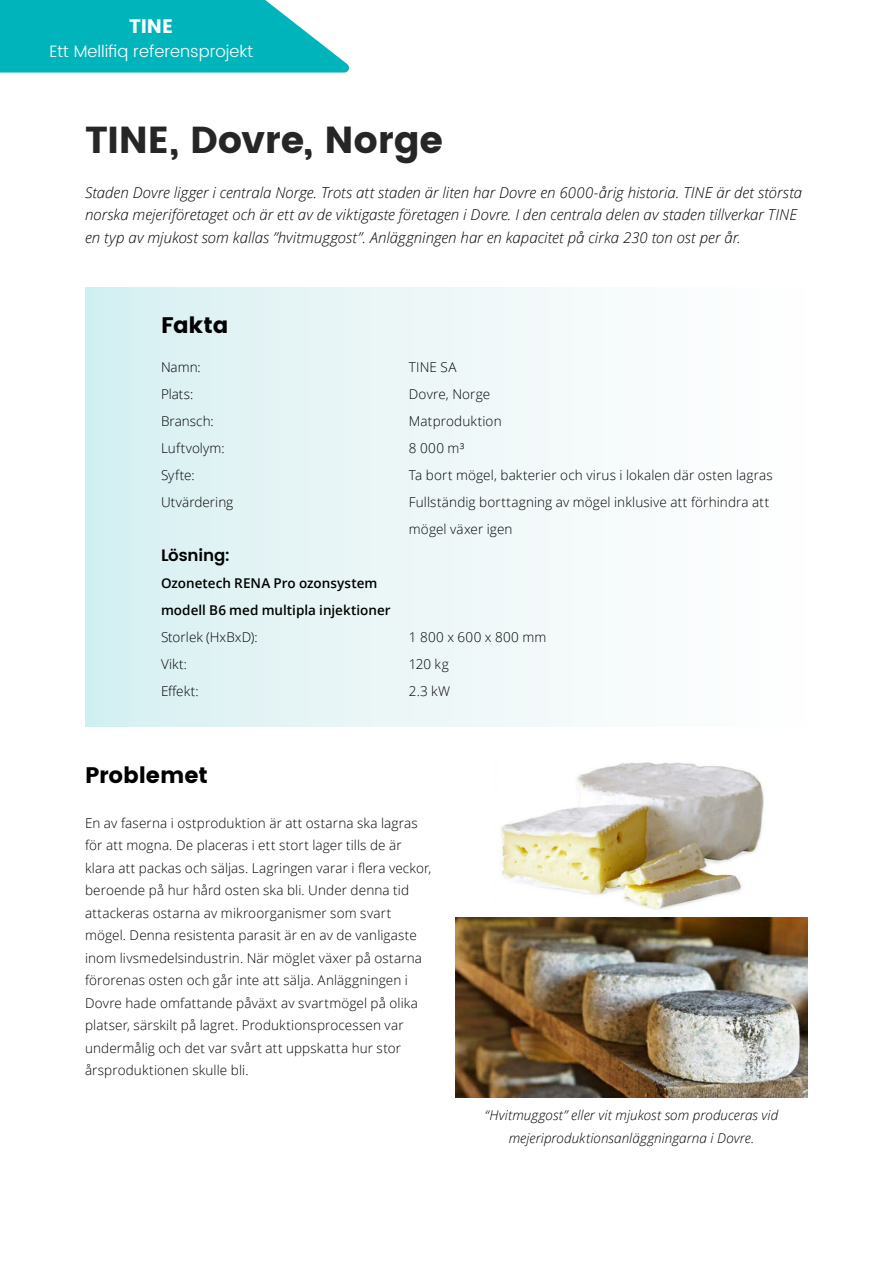
<style>
.page{position:relative;width:893px;height:1263px;background:#fff}
.page>*{position:absolute;margin:0;border:0;box-sizing:border-box;transform-origin:0 0}
.t1{font:37.5px "Poppins";letter-spacing:-.005em;color:#262626}
.t2{font:22.5px "Poppins";letter-spacing:-.005em;color:#000}
.t3{font:19.5px "Poppins";color:#fff}
.t4{font:300 16.5px "Poppins";color:#fff}
.t5{font:600 16.5px "Poppins";letter-spacing:-.01em;color:#000}
.t6{font:italic 300 15px/22.5px "Open Sans";color:#000}
.t7{font:300 13.5px/27px "Open Sans";letter-spacing:.01em;color:#000}
.t8{font:italic 300 13.5px/22.5px "Open Sans";letter-spacing:.005em;color:#000;text-align:center}
.t9{font:600 13.5px/27px "Open Sans";color:#000}
</style>
<div class="page">
<svg style="left:0;top:0;width:349px;height:73px;background:#1dbcc3"></svg>
<div style="left:85px;top:288px;width:723px;height:438px;background:linear-gradient(to right,#d7f0f1,#fff)"></div>
<img style="left:501px;top:762px;width:263px;height:148px">
<img style="left:455px;top:918px;width:353px;height:180px">
<h3 class="t3" style="left:129px;top:15px;width:46px">TINE</h3>
<p class="t4" style="left:50px;top:39px;width:205px">Ett Mellifiq referensprojekt</p>
<h1 class="t1" style="left:85px;top:118px;width:360px">TINE, Dovre, Norge</h1>
<p class="t6" style="left:85px;top:180px;width:719px">Staden Dovre ligger i centrala Norge. Trots att staden är liten har Dovre en 6000-årig historia. TINE är det största norska mejeriföretaget och är ett av de viktigaste företagen i Dovre. I den centrala delen av staden tillverkar TINE en typ av mjukost som kallas ”hvitmuggost”. Anläggningen har en kapacitet på cirka 230 ton ost per år.</p>
<h2 class="t2" style="left:161px;top:312px;width:69px">Fakta</h2>
<p class="t7" style="left:161px;top:353px;width:74px">Namn:<br>Plats:<br>Bransch:<br>Luftvolym:<br>Syfte:<br>Utvärdering</p>
<p class="t5" style="left:161px;top:543px;width:71px">Lösning:</p>
<p class="t9" style="left:161px;top:569px;width:231px">Ozonetech RENA Pro ozonsystem modell B6 med multipla injektioner</p>
<p class="t7" style="left:161px;top:623px;width:98px">Storlek (HxBxD):<br>Vikt:<br>Effekt:</p>
<p class="t7" style="left:409px;top:353px;width:365px">TINE SA<br>Dovre, Norge<br>Matproduktion<br>8 000 m³<br>Ta bort mögel, bakterier och virus i lokalen där osten lagras<br>Fullständig borttagning av mögel inklusive att förhindra att mögel växer igen</p>
<p class="t7" style="left:409px;top:623px;width:139px">1 800 x 600 x 800 mm<br>120 kg<br>2.3 kW</p>
<h2 class="t2" style="left:85px;top:762px;width:124px">Problemet</h2>
<p class="t7" style="left:85px;top:811px;width:348px;line-height:22.5px">En av faserna i ostproduktion är att ostarna ska lagras för att mogna. De placeras i ett stort lager tills de är klara att packas och säljas. Lagringen varar i flera veckor, beroende på hur hård osten ska bli. Under denna tid attackeras ostarna av mikroorganismer som svart mögel. Denna resistenta parasit är en av de vanligaste inom livsmedelsindustrin. När möglet växer på ostarna förorenas osten och går inte att sälja. Anläggningen i Dovre hade omfattande påväxt av svartmögel på olika platser, särskilt på lagret. Produktionsprocessen var undermålig och det var svårt att uppskatta hur stor årsproduktionen skulle bli.</p>
<p class="t8" style="left:485px;top:1103px;width:295px">“Hvitmuggost” eller vit mjukost som produceras vid mejeriproduktionsanläggningarna i Dovre.</p>
</div>
